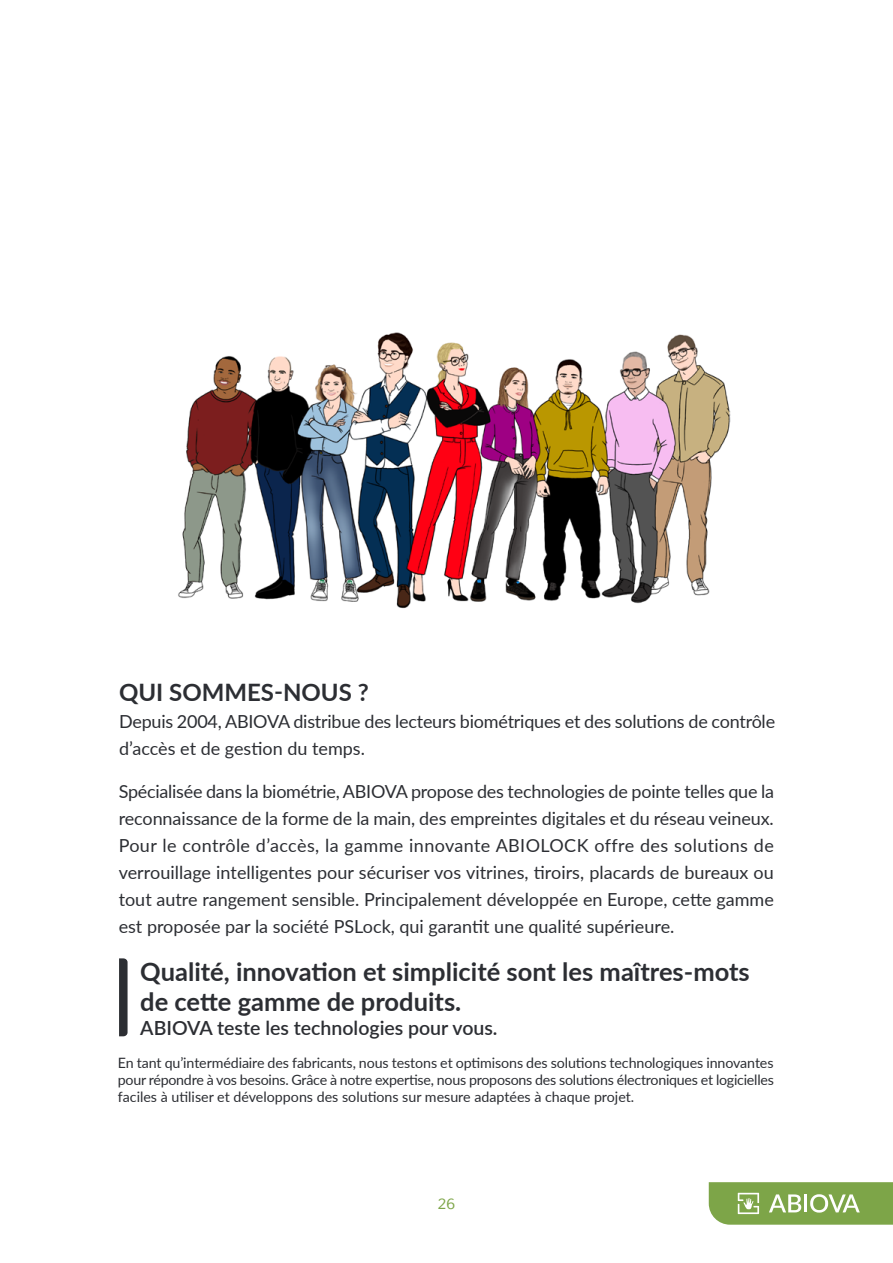
<style>
.page{position:relative;width:893px;height:1263px;background:#fff}
.page>*{position:absolute;margin:0;border:0;box-sizing:border-box;transform-origin:0 0}
.t1{font:700 25.5px/30px "Lato";color:#2c2e33}
.t2{font:700 24px "Lato";color:#2c2e33}
.t3{font:600 19.5px "Lato";color:#2c2e33}
.t4{font:18px/27px "Lato";letter-spacing:-.01em;color:#2c2e33}
.t5{font:15px "Muli";color:#7da548}
.t6{font:14.25px/17.1px "Lato";color:#2c2e33;text-align:justify}
</style>
<div class="page">
<svg style="left:709px;top:1182px;width:184px;height:43px;background:#8db05f"></svg>
<svg style="left:119px;top:958px;width:9px;height:78px"></svg>
<img style="left:178px;top:332px;width:552px;height:277px">
<h2 class="t2" style="left:119px;top:674px;width:251px">QUI SOMMES-NOUS ?</h2>
<p class="t4" style="left:119px;top:707px;width:658px">Depuis 2004, ABIOVA distribue des lecteurs biométriques et des solutions de contrôle d’accès et de gestion du temps.</p>
<p class="t4" style="left:119px;top:777px;width:657px;text-align:justify">Spécialisée dans la biométrie, ABIOVA propose des technologies de pointe telles que la reconnaissance de la forme de la main, des empreintes digitales et du réseau veineux.<br>Pour le contrôle d’accès, la gamme innovante ABIOLOCK offre des solutions de verrouillage intelligentes pour sécuriser vos vitrines, tiroirs, placards de bureaux ou tout autre rangement sensible. Principalement développée en Europe, cette gamme est proposée par la société PSLock, qui garantit une qualité supérieure.</p>
<h1 class="t1" style="left:140px;top:955px;width:611px">Qualité, innovation et simplicité sont les maîtres-mots de cette gamme de produits.</h1>
<p class="t3" style="left:140px;top:1013px;width:359px">ABIOVA teste les technologies pour vous.</p>
<p class="t6" style="left:118px;top:1053px;width:658px">En tant qu’intermédiaire des fabricants, nous testons et optimisons des solutions technologiques innovantes pour répondre à vos besoins. Grâce à notre expertise, nous proposons des solutions électroniques et logicielles faciles à utiliser et développons des solutions sur mesure adaptées à chaque projet.</p>
<p class="t5" style="left:438px;top:1195px;width:19px">26</p>
</div>
